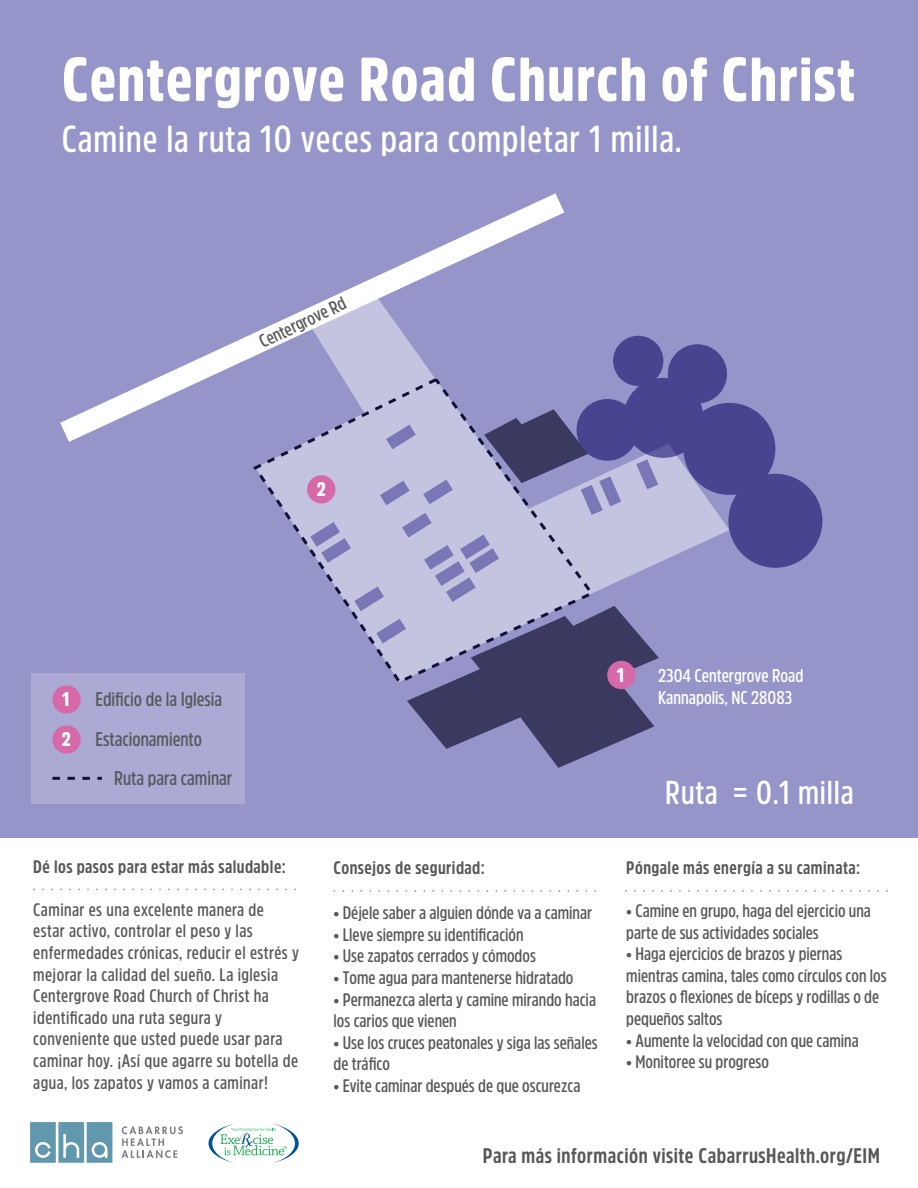
<style>
.page{position:relative;width:918px;height:1188px;background:#fff}
.page>*{position:absolute;margin:0;border:0;box-sizing:border-box;transform-origin:0 0}
.t1{font:900 61.5px "Amsi Pro Cond";letter-spacing:.025em;color:#fff}
.t2{font:600 37.5px "Amsi Pro Cond";letter-spacing:.025em;color:#fff}
.t3{font:600 33px "Amsi Pro Cond";letter-spacing:.025em;color:#fff}
.t4{font:700 21px "Amsi Pro Cond";letter-spacing:.025em;color:#57585a}
.t5{font:600 19.65px/40px "Amsi Pro Cond";color:#57585a}
.t6{font:900 19.65px/40px "Amsi Pro Cond";color:#fff}
.t7{font:600 18.45px/22px "Amsi Pro Cond";color:#fff}
.t8{font:600 18.45px "Amsi Pro Cond";color:#57585a}
.t9{font:600 18px/21.6px "Amsi Pro Cond";color:#57585a}
.t10{font:600 18px/21.6px "Amsi Pro Cond";letter-spacing:.025em;color:#57585a}
.t11{font:700 18px "Amsi Pro Cond";letter-spacing:.025em;color:#57585a}
</style>
<div class="page">
<div style="left:0;top:0;width:918px;height:861px;background:#9695c9"></div>
<div style="left:0;top:838px;width:918px;height:350px;background:#fff"></div>
<div style="left:31px;top:674px;width:214px;height:130px;background:#acaad4"></div>
<div style="left:52px;top:685px;width:29px;height:29px;background:#d669a8;border-radius:50%"></div>
<div style="left:52px;top:725px;width:29px;height:29px;background:#d669a8;border-radius:50%"></div>
<svg style="left:52px;top:777px;width:50px;height:3px"></svg>
<svg style="left:30px;top:1122px;width:82px;height:41px"></svg>
<svg style="left:121px;top:1126px;width:62px;height:32px"></svg>
<svg style="left:208px;top:1124px;width:91px;height:39px"></svg>
<svg style="left:596px;top:336px;width:226px;height:232px"></svg>
<svg style="left:253px;top:401px;width:343px;height:151px"></svg>
<svg style="left:60px;top:193px;width:528px;height:267px"></svg>
<svg style="left:307px;top:475px;width:28px;height:29px"></svg>
<svg style="left:310px;top:409px;width:349px;height:359px"></svg>
<svg style="left:33px;top:889px;width:263px;height:1px"></svg>
<svg style="left:334px;top:890px;width:262px;height:2px"></svg>
<svg style="left:625px;top:890px;width:263px;height:2px"></svg>
<h1 class="t1" style="left:62px;top:37px;width:795px">Centergrove Road Church of Christ</h1>
<h2 class="t2" style="left:62px;top:113px;width:622px">Camine la ruta 10 veces para completar 1 milla.</h2>
<p class="t8" style="left:255px;top:331px;width:96px;rotate:-26deg">Centergrove Rd</p>
<p class="t6" style="left:317px;top:468px;width:11px">2</p>
<p class="t6" style="left:62px;top:679px;width:11px">1<br>2</p>
<p class="t5" style="left:95px;top:679px;width:128px">Edificio de la Iglesia<br>Estacionamiento</p>
<p class="t5" style="left:114px;top:757px;width:120px">Ruta para caminar</p>
<p class="t11" style="left:33px;top:854px;width:254px">Dé los pasos para estar más saludable:</p>
<p class="t10" style="left:33px;top:898px;width:267px">Caminar es una excelente manera de estar activo, controlar el peso y las enfermedades crónicas, reducir el estrés y mejorar la calidad del sueño. La iglesia Centergrove Road Church of Christ ha identificado una ruta segura y conveniente que usted puede usar para caminar hoy. ¡Así que agarre su botella de agua, los zapatos y vamos a caminar!</p>
<p class="t6" style="left:616px;top:654px;width:9px">1</p>
<p class="t7" style="left:658px;top:664px;width:147px">2304 Centergrove Road<br>Kannapolis, NC 28083</p>
<p class="t11" style="left:334px;top:855px;width:153px">Consejos de seguridad:</p>
<p class="t9" style="left:334px;top:902px;width:260px">• Déjele saber a alguien dónde va a caminar</p>
<p class="t9" style="left:334px;top:923px;width:192px">• Lleve siempre su identificación</p>
<p class="t9" style="left:334px;top:945px;width:204px">• Use zapatos cerrados y cómodos</p>
<p class="t9" style="left:334px;top:966px;width:241px">• Tome agua para mantenerse hidratado</p>
<p class="t9" style="left:334px;top:988px;width:264px">• Permanezca alerta y camine mirando hacia los carios que vienen</p>
<p class="t9" style="left:334px;top:1031px;width:266px">• Use los cruces peatonales y siga las señales de tráfico</p>
<p class="t9" style="left:334px;top:1074px;width:248px">• Evite caminar después de que oscurezca</p>
<h3 class="t3" style="left:665px;top:770px;width:190px">Ruta = 0.1 milla</h3>
<p class="t11" style="left:626px;top:855px;width:235px">Póngale más energía a su caminata:</p>
<p class="t9" style="left:626px;top:899px;width:246px">• Camine en grupo, haga del ejercicio una parte de sus actividades sociales</p>
<p class="t9" style="left:626px;top:943px;width:262px">• Haga ejercicios de brazos y piernas mientras camina, tales como círculos con los brazos o flexiones de bíceps y rodillas o de pequeños saltos</p>
<p class="t9" style="left:626px;top:1029px;width:234px">• Aumente la velocidad con que camina</p>
<p class="t9" style="left:626px;top:1051px;width:144px">• Monitoree su progreso</p>
<p class="t4" style="left:483px;top:1141px;width:399px">Para más información visite CabarrusHealth.org/EIM</p>
</div>
